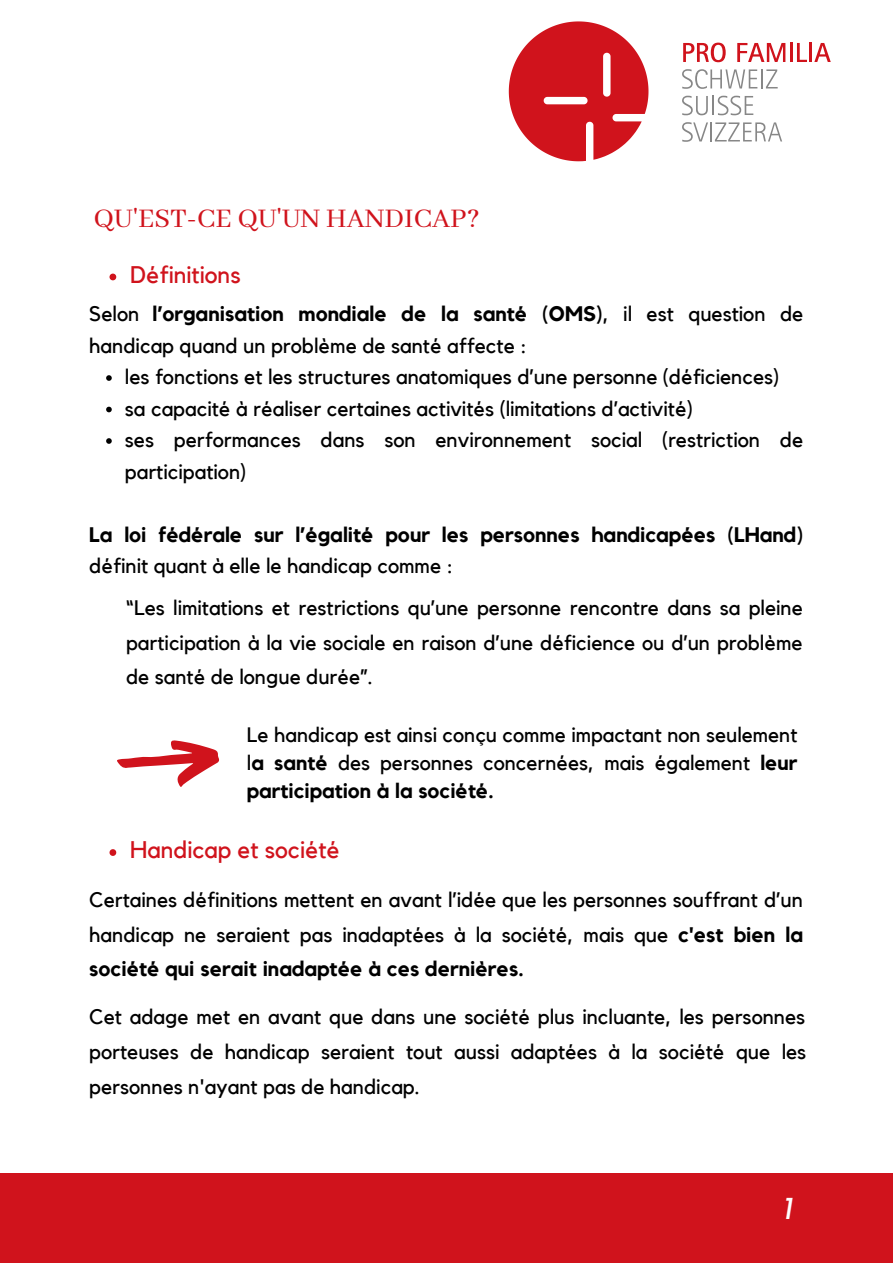
<style>
.page{position:relative;width:893px;height:1264px;background:#fff}
.page>*{position:absolute;margin:0;border:0;box-sizing:border-box;transform-origin:0 0}
.t1{font:30px "Abhaya Libre";color:#d0131c}
.t2{font:italic 30px "Kollektif";color:#fff}
.t3{font:24px "Kollektif";color:#d0131c}
.t4{font:21px/31.5px "Kollektif";color:#000}
.t5{font:700 21px "Kollektif";color:#000}
.t6{font:20.85px/28px "Kollektif";color:#000;text-align:justify}
.s1{font-weight:700}
</style>
<div class="page">
<div style="left:0;top:1173px;width:892px;height:89px;background:#d0131c"></div>
<svg style="left:683px;top:43px;width:42px;height:19px"></svg>
<svg style="left:737px;top:43px;width:48px;height:19px"></svg>
<hr style="left:789px;top:43px;width:3px;height:19px;background:#d0131c">
<svg style="left:797px;top:43px;width:33px;height:19px"></svg>
<svg style="left:682px;top:69px;width:95px;height:20px"></svg>
<svg style="left:682px;top:96px;width:71px;height:19px"></svg>
<svg style="left:682px;top:122px;width:100px;height:20px"></svg>
<svg style="left:508px;top:21px;width:140px;height:140px"></svg>
<svg style="left:106px;top:375px;width:6px;height:6px"></svg>
<svg style="left:106px;top:407px;width:6px;height:5px"></svg>
<svg style="left:106px;top:438px;width:6px;height:6px"></svg>
<svg style="left:109px;top:273px;width:7px;height:7px"></svg>
<svg style="left:109px;top:849px;width:7px;height:6px"></svg>
<svg style="left:117px;top:740px;width:102px;height:47px"></svg>
<h1 class="t1" style="left:93px;top:202px;width:388px">QU'EST-CE QU'UN HANDICAP?</h1>
<p class="t3" style="left:130px;top:263px;width:112px">Définitions</p>
<p class="t4" style="left:89px;top:299px;width:715px">Selon <span class="s1">l’organisation mondiale de la santé (OMS)</span>, il est question de handicap quand un problème de santé affecte :</p>
<p class="t4" style="left:125px;top:362px;width:679px">les fonctions et les structures anatomiques d’une personne (déficiences) sa capacité à réaliser certaines activités (limitations d’activité)<br>ses performances dans son environnement social (restriction de participation)</p>
<p class="t5" style="left:89px;top:524px;width:715px">La loi fédérale sur l’égalité pour les personnes handicapées (LHand)</p>
<p class="t4" style="left:89px;top:551px;width:365px">définit quant à elle le handicap comme :</p>
<p class="t6" style="left:126px;top:591px;width:678px;line-height:34.8px">“Les limitations et restrictions qu’une personne rencontre dans sa pleine participation à la vie sociale en raison d’une déficience ou d’un problème de santé de longue durée”.</p>
<p class="t6" style="left:247px;top:721px;width:552px">Le handicap est ainsi conçu comme impactant non seulement l<span class="s1">a santé</span> des personnes concernées, mais également <span class="s1">leur participation à la société.</span></p>
<p class="t3" style="left:130px;top:838px;width:211px">Handicap et société</p>
<p class="t4" style="left:89px;top:882px;width:715px;line-height:34.8px;text-align:justify">Certaines définitions mettent en avant l’idée que les personnes souffrant d’un handicap ne seraient pas inadaptées à la société, mais que <span class="s1">c'est bien la société qui serait inadaptée à ces dernières.</span></p>
<p class="t4" style="left:89px;top:1000px;width:718px;line-height:34.8px;text-align:justify">Cet adage met en avant que dans une société plus incluante, les personnes porteuses de handicap seraient tout aussi adaptées à la société que les personnes n'ayant pas de handicap.</p>
<h1 class="t2" style="left:782px;top:1195px;width:10px">1</h1>
</div>
